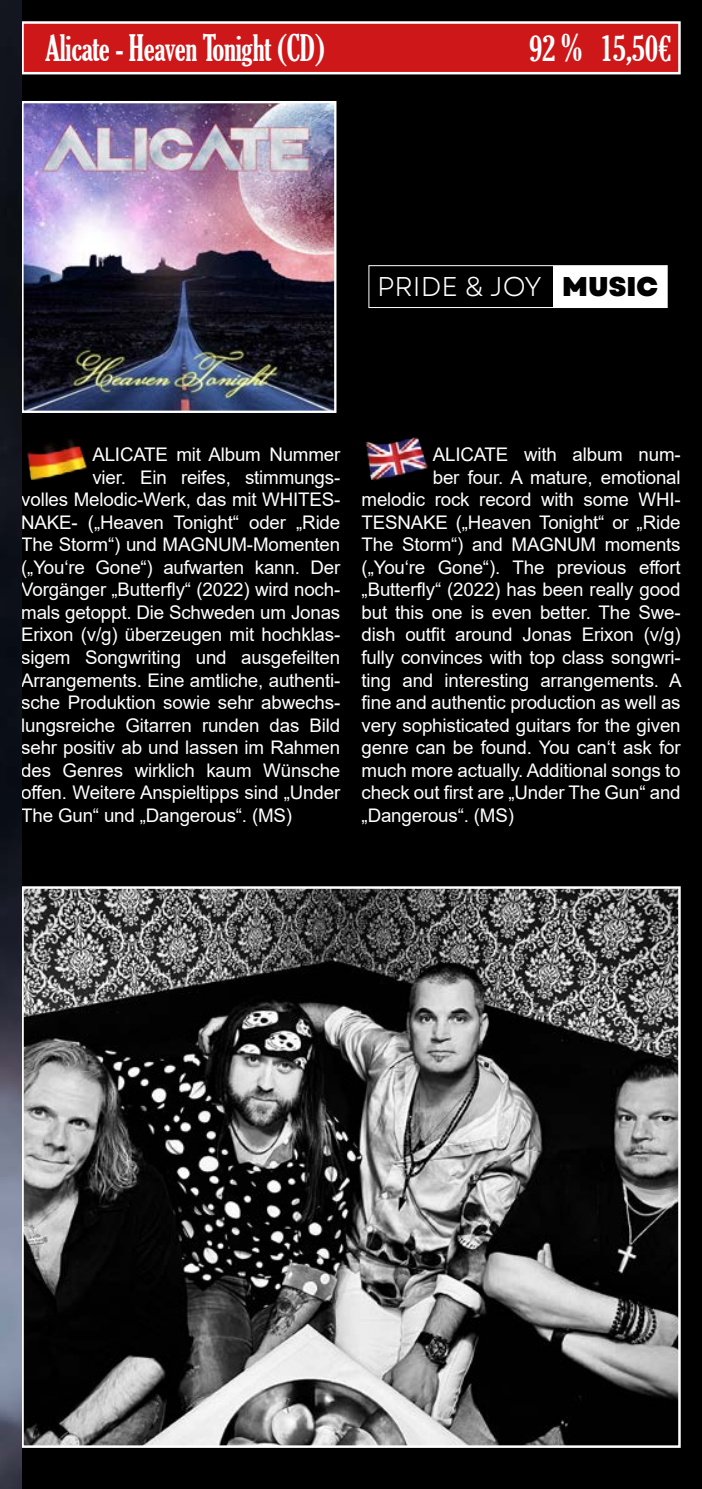
<style>
.page{position:relative;width:702px;height:1489px;background:#fff}
.page>*{position:absolute;margin:0;border:0;box-sizing:border-box;transform-origin:0 0}
.t1{font:extra-condensed 35px "Gloucester";letter-spacing:-.01em;color:#fff}
.t2{font:300 27px "Garet";color:#fff}
.t3{font:18.75px "Arial";letter-spacing:-.01em;color:#fff}
.s1{font-weight:800;color:#000}
</style>
<div class="page">
<div style="left:0;top:0;width:702px;height:1488px;background:#000"></div>
<img style="left:21px;top:434px;width:66px;height:50px">
<img style="left:366px;top:437px;width:62px;height:44px">
<div style="left:23px;top:23px;width:656px;height:50px;background:#cd1719"></div>
<div style="left:21px;top:21px;width:659px;height:53px;border:2px solid #fff"></div>
<img style="left:24px;top:104px;width:309px;height:306px">
<div style="left:21px;top:101px;width:315px;height:312px;border:2px solid #fff"></div>
<img style="left:24px;top:889px;width:653px;height:555px">
<div style="left:545px;top:266px;width:122px;height:41px;background:#fff"></div>
<div style="left:369px;top:266px;width:183px;height:41px;background:#000"></div>
<div style="left:368px;top:265px;width:299px;height:43px;border:1px solid #fff"></div>
<img style="left:0;top:0;width:21px;height:1488px">
<h1 class="t1" style="left:45px;top:28px;width:281px">Alicate - Heaven Tonight (CD)</h1>
<h1 class="t1" style="left:529px;top:28px;width:144px">92 % 15,50€</h1>
<h2 class="t2" style="left:377px;top:271px;width:282px">PRIDE &amp; JOY <span class="s1">MUSIC</span></h2>
<p class="t3" style="left:92px;top:442px;width:249px">ALICATE mit Album Nummer</p>
<p class="t3" style="left:92px;top:464px;width:249px">vier. Ein reifes, stimmungs-</p>
<p class="t3" style="left:21px;top:487px;width:320px">volles Melodic-Werk, das mit WHITES-</p>
<p class="t3" style="left:21px;top:509px;width:320px">NAKE- („Heaven Tonight“ oder „Ride</p>
<p class="t3" style="left:21px;top:532px;width:320px">The Storm“) und MAGNUM-Momenten</p>
<p class="t3" style="left:21px;top:554px;width:320px">(„You‘re Gone“) aufwarten kann. Der</p>
<p class="t3" style="left:21px;top:577px;width:320px">Vorgänger „Butterfly“ (2022) wird noch-</p>
<p class="t3" style="left:21px;top:599px;width:320px">mals getoppt. Die Schweden um Jonas</p>
<p class="t3" style="left:21px;top:622px;width:320px">Erixon (v/g) überzeugen mit hochklas-</p>
<p class="t3" style="left:21px;top:644px;width:320px">sigem Songwriting und ausgefeilten</p>
<p class="t3" style="left:21px;top:667px;width:320px">Arrangements. Eine amtliche, authenti-</p>
<p class="t3" style="left:21px;top:689px;width:320px">sche Produktion sowie sehr abwechs-</p>
<p class="t3" style="left:21px;top:712px;width:320px">lungsreiche Gitarren runden das Bild</p>
<p class="t3" style="left:21px;top:734px;width:320px">sehr positiv ab und lassen im Rahmen</p>
<p class="t3" style="left:21px;top:757px;width:320px">des Genres wirklich kaum Wünsche</p>
<p class="t3" style="left:21px;top:779px;width:320px">offen. Weitere Anspieltipps sind „Under</p>
<p class="t3" style="left:21px;top:802px;width:272px">The Gun“ und „Dangerous“. (MS)</p>
<p class="t3" style="left:433px;top:442px;width:249px">ALICATE with album num-</p>
<p class="t3" style="left:433px;top:464px;width:249px">ber four. A mature, emotional</p>
<p class="t3" style="left:361px;top:487px;width:320px">melodic rock record with some WHI-</p>
<p class="t3" style="left:361px;top:509px;width:320px">TESNAKE („Heaven Tonight“ or „Ride</p>
<p class="t3" style="left:361px;top:532px;width:320px">The Storm“) and MAGNUM moments</p>
<p class="t3" style="left:361px;top:554px;width:320px">(„You‘re Gone“). The previous effort</p>
<p class="t3" style="left:361px;top:577px;width:320px">„Butterfly“ (2022) has been really good</p>
<p class="t3" style="left:361px;top:599px;width:320px">but this one is even better. The Swe-</p>
<p class="t3" style="left:361px;top:622px;width:320px">dish outfit around Jonas Erixon (v/g)</p>
<p class="t3" style="left:361px;top:644px;width:320px">fully convinces with top class songwri-</p>
<p class="t3" style="left:361px;top:667px;width:321px">ting and interesting arrangements. A</p>
<p class="t3" style="left:361px;top:689px;width:320px">fine and authentic production as well as</p>
<p class="t3" style="left:361px;top:712px;width:320px">very sophisticated guitars for the given</p>
<p class="t3" style="left:361px;top:734px;width:320px">genre can be found. You can‘t ask for</p>
<p class="t3" style="left:361px;top:757px;width:320px">much more actually. Additional songs to</p>
<p class="t3" style="left:361px;top:779px;width:320px">check out first are „Under The Gun“ and</p>
<p class="t3" style="left:361px;top:802px;width:154px">„Dangerous“. (MS)</p>
</div>
